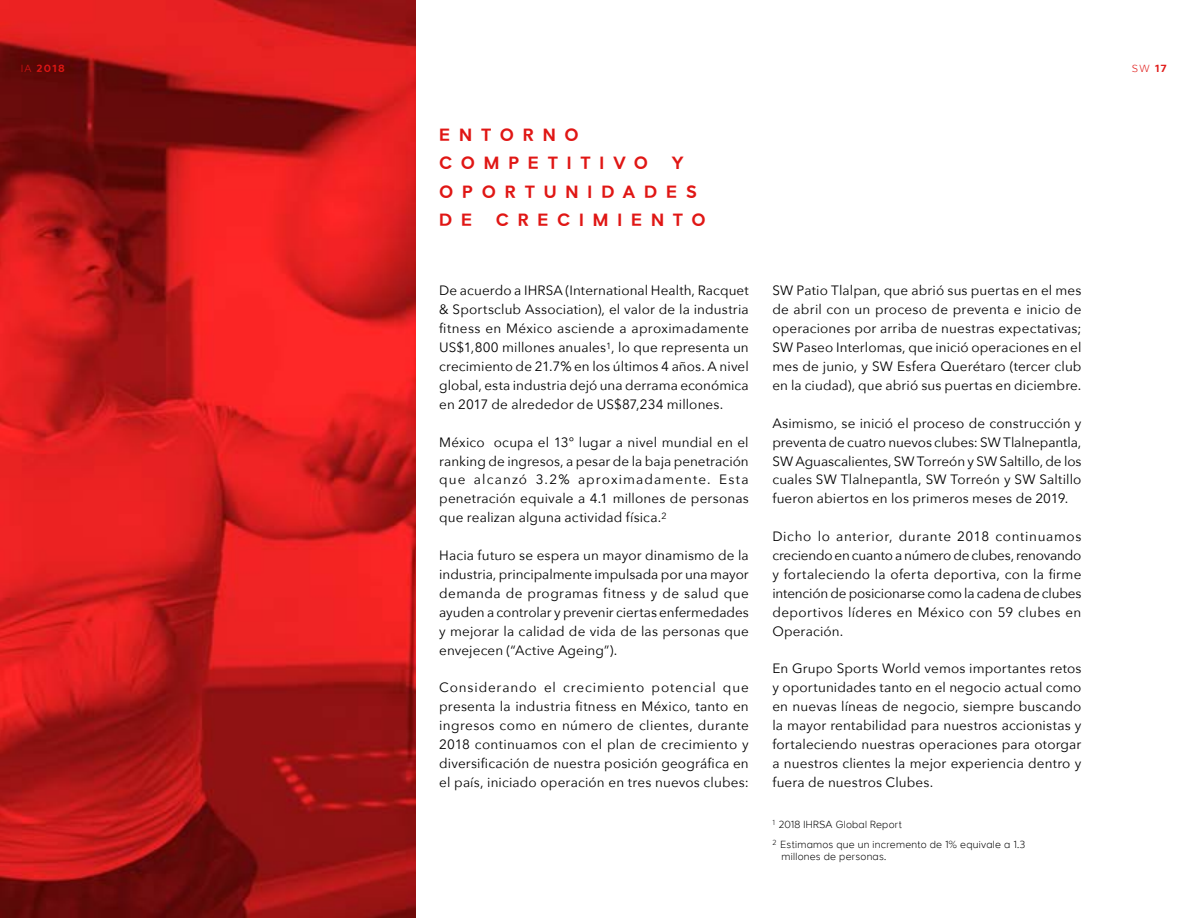
<style>
.page{position:relative;width:1188px;height:918px;background:#fff}
.page>*{position:absolute;margin:0;border:0;box-sizing:border-box;transform-origin:0 0}
.t1{font:700 18px/28.5px "Larke Neue";letter-spacing:.505em;color:#e01614;scale:.95 1}
.t2{font:13.5px/18.9px "Avenir Next";letter-spacing:.01em;color:#000;text-align:justify}
.t3{font:100 10.5px/20.2px "Larke Neue";letter-spacing:.025em;color:#000}
.t4{font:700 10.5px "Larke Neue";color:#e01614}
.t5{font:100 10.5px "Larke Neue";color:#e01614}
.s1{font-weight:100}
.s2{font-weight:700}
</style>
<div class="page">
<img style="left:0;top:0;width:416px;height:918px">
<p class="t4" style="left:21px;top:62px;width:45px"><span class="s1">IA</span> 2018</p>
<p class="t5" style="left:1132px;top:62px;width:37px">SW <span class="s2">17</span></p>
<h1 class="t1" style="left:439px;top:122px;width:221px">ENTORNO<br>COMPETITIVO</h1>
<h1 class="t1" style="left:439px;top:150px;width:273px;text-indent:232px">Y<br>OPORTUNIDADES<br>D E</h1>
<h1 class="t1" style="left:496px;top:207px;width:223px">CRECIMIENTO</h1>
<p class="t2" style="left:439px;top:281px;width:311px">De acuerdo a IHRSA (International Health, Racquet &amp; Sportsclub Association), el valor de la industria fitness en México asciende a aproximadamente US$1,800 millones anuales<sup>1</sup>, lo que representa un crecimiento de 21.7% en los últimos 4 años. A nivel global, esta industria dejó una derrama económica en 2017 de alrededor de US$87,234 millones.</p>
<p class="t2" style="left:439px;top:432px;width:311px">México ocupa el 13° lugar a nivel mundial en el ranking de ingresos, a pesar de la baja penetración que alcanzó 3.2% aproximadamente. Esta penetración equivale a 4.1 millones de personas que realizan alguna actividad física.<sup>2</sup></p>
<p class="t2" style="left:439px;top:545px;width:311px">Hacia futuro se espera un mayor dinamismo de la industria, principalmente impulsada por una mayor demanda de programas fitness y de salud que ayuden a controlar y prevenir ciertas enfermedades y mejorar la calidad de vida de las personas que envejecen (“Active Ageing”).</p>
<p class="t2" style="left:439px;top:678px;width:311px">Considerando el crecimiento potencial que presenta la industria fitness en México, tanto en ingresos como en número de clientes, durante 2018 continuamos con el plan de crecimiento y diversificación de nuestra posición geográfica en el país, iniciado operación en tres nuevos clubes:</p>
<p class="t2" style="left:772px;top:281px;width:311px">SW Patio Tlalpan, que abrió sus puertas en el mes de abril con un proceso de preventa e inicio de operaciones por arriba de nuestras expectativas; SW Paseo Interlomas, que inició operaciones en el mes de junio, y SW Esfera Querétaro (tercer club en la ciudad), que abrió sus puertas en diciembre.</p>
<p class="t2" style="left:772px;top:413px;width:311px">Asimismo, se inició el proceso de construcción y preventa de cuatro nuevos clubes: SW Tlalnepantla, SW Aguascalientes, SW Torreón y SW Saltillo, de los cuales SW Tlalnepantla, SW Torreón y SW Saltillo fueron abiertos en los primeros meses de 2019.</p>
<p class="t2" style="left:772px;top:526px;width:311px">Dicho lo anterior, durante 2018 continuamos creciendo en cuanto a número de clubes, renovando y fortaleciendo la oferta deportiva, con la firme intención de posicionarse como la cadena de clubes deportivos líderes en México con 59 clubes en Operación.</p>
<p class="t2" style="left:772px;top:659px;width:311px">En Grupo Sports World vemos importantes retos y oportunidades tanto en el negocio actual como en nuevas líneas de negocio, siempre buscando la mayor rentabilidad para nuestros accionistas y fortaleciendo nuestras operaciones para otorgar a nuestros clientes la mejor experiencia dentro y fuera de nuestros Clubes.</p>
<p class="t3" style="left:772px;top:814px;width:254px"><sup>1</sup> 2018 IHRSA Global Report<br><sup>2</sup> Estimamos que un incremento de 1% equivale a 1.3</p>
<p class="t3" style="left:782px;top:847px;width:106px">millones de personas.</p>
</div>
